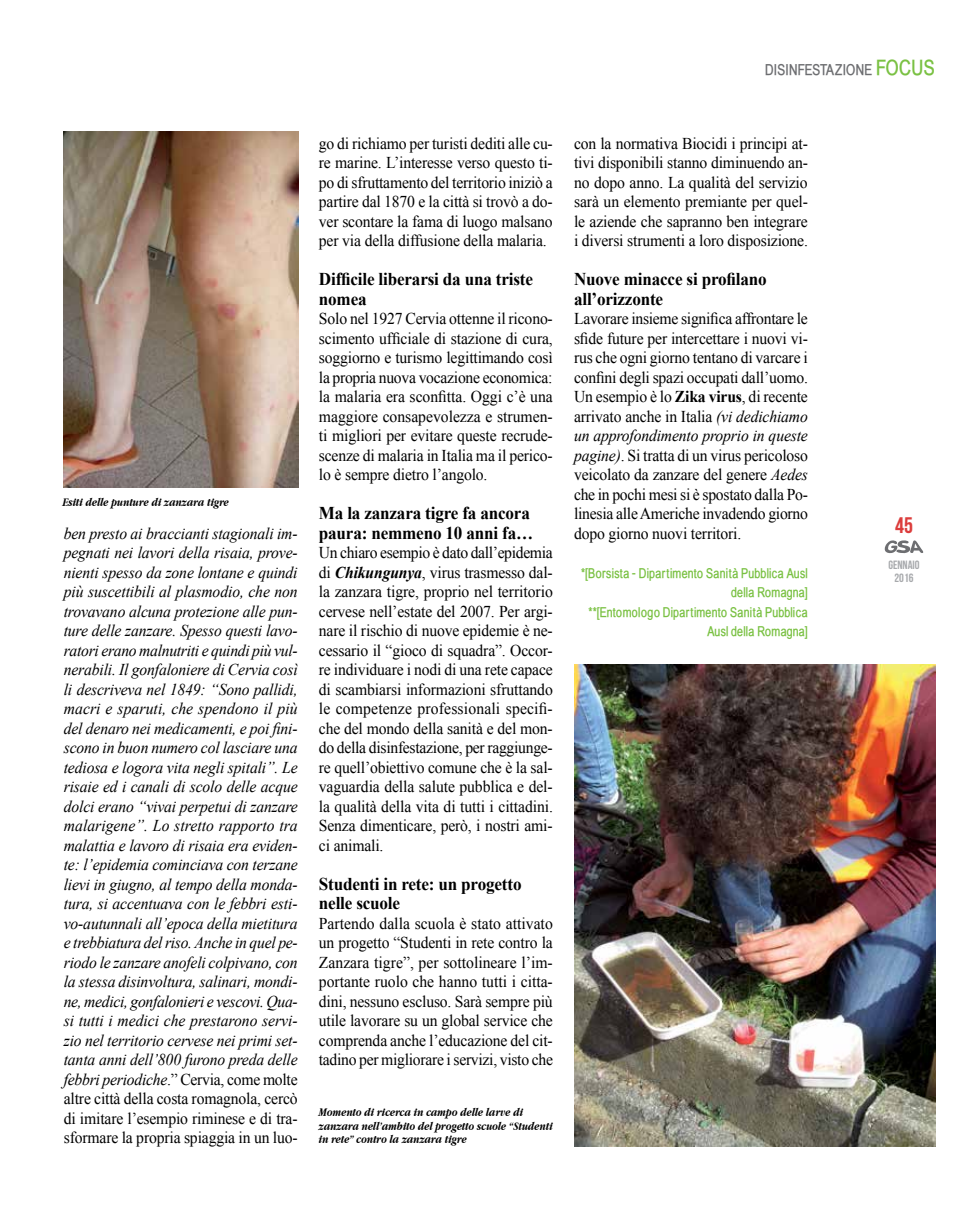
<style>
.page{position:relative;width:978px;height:1212px;background:#fff}
.page>*{position:absolute;margin:0;border:0;box-sizing:border-box;transform-origin:0 0}
.t1{font:22.5px "Bebas Neue";color:#dc3d3c}
.t2{font:700 18px/19.5px "Times New Roman";letter-spacing:-.01em;color:#000;scale:.95 1}
.t3{font:16.5px/19.5px "Times New Roman";letter-spacing:-.01em;color:#000;text-align:justify;scale:.95 1}
.t4{font:italic 16.5px/19.5px "Times New Roman";letter-spacing:-.01em;color:#000;text-align:justify;scale:.95 1}
.t5{font:700 15px "Babel Sans";color:#6d6e71}
.t6{font:700 13.5px/19.5px "Babel Sans";letter-spacing:-.01em;color:#7ac143;text-align:right}
.t7{font:italic 700 12px/13.5px "Apple Garamond";color:#000}
.t8{font:12px/13.5px "Bebas Neue";color:#a7a9ac;text-align:center}
.s1{font-size:21px;color:#7ac143}
.s2{font-style:normal}
.s3{font-weight:700;font-style:italic}
.s4{font-weight:700}
.s5{font-style:italic}
</style>
<div class="page">
<svg style="left:885px;top:540px;width:38px;height:13px"></svg>
<img style="left:574px;top:665px;width:361px;height:482px">
<img style="left:64px;top:132px;width:235px;height:355px">
<p class="t5" style="left:765px;top:62px;width:172px">DISINFESTAZIONE <span class="s1">FOCUS</span></p>
<p class="t7" style="left:63px;top:495px;width:168px">Esiti delle punture di zanzara tigre</p>
<p class="t4" style="left:64px;top:523px;width:248px">ben presto ai braccianti stagionali im&shy;pegnati nei lavori della risaia, prove&shy;nienti spesso da zone lontane e quindi più suscettibili al plasmodio, che non trovavano alcuna protezione alle pun&shy;ture delle zanzare. Spesso questi lavo&shy;ratori erano malnutriti e quindi più vul&shy;nerabili. Il gonfaloniere di Cervia così li descriveva nel 1849: “Sono pallidi, macri e sparuti, che spendono il più del denaro nei medicamenti, e poi fini&shy;scono in buon numero col lasciare una tediosa e logora vita negli spitali”. Le risaie ed i canali di scolo delle acque dolci erano “vivai perpetui di zanzare malarigene”. Lo stretto rapporto tra malattia e lavoro di risaia era eviden&shy;te: l’epidemia cominciava con terzane lievi in giugno, al tempo della monda&shy;tura, si accentuava con le febbri esti&shy;vo-autunnali all’epoca della mietitura e trebbiatura del riso. Anche in quel pe&shy;riodo le zanzare anofeli colpivano, con la stessa disinvoltura, salinari, mondi&shy;ne, medici, gonfalonieri e vescovi. Qua&shy;si tutti i medici che prestarono servi&shy;zio nel territorio cervese nei primi set&shy;tanta anni dell’800 furono preda delle febbri periodiche<span class="s2">.” Cervia, come molte altre città della costa romagnola, cercò di imitare l’esempio riminese e di tra&shy;sformare la propria spiaggia in un luo-</span></p>
<p class="t3" style="left:319px;top:133px;width:248px">go di richiamo per turisti dediti alle cu&shy;re marine. L’interesse verso questo ti&shy;po di sfruttamento del territorio iniziò a partire dal 1870 e la città si trovò a do&shy;ver scontare la fama di luogo malsano per via della diffusione della malaria.</p>
<p class="t2" style="left:319px;top:269px;width:227px">Difficile liberarsi da una triste nomea</p>
<p class="t3" style="left:319px;top:308px;width:248px">Solo nel 1927 Cervia ottenne il ricono&shy;scimento ufficiale di stazione di cura, soggiorno e turismo legittimando così la propria nuova vocazione economica: la malaria era sconfitta. Oggi c’è una maggiore consapevolezza e strumen&shy;ti migliori per evitare queste recrude&shy;scenze di malaria in Italia ma il perico&shy;lo è sempre dietro l’angolo.</p>
<p class="t2" style="left:319px;top:503px;width:227px">Ma la zanzara tigre fa ancora paura: nemmeno 10 anni fa…</p>
<p class="t3" style="left:319px;top:542px;width:248px">Un chiaro esempio è dato dall’epidemia di <span class="s3">Chikungunya</span>, virus trasmesso dal&shy;la zanzara tigre, proprio nel territorio cervese nell’estate del 2007. Per argi&shy;nare il rischio di nuove epidemie è ne&shy;cessario il “gioco di squadra”. Occor&shy;re individuare i nodi di una rete capace di scambiarsi informazioni sfruttando le competenze professionali specifi&shy;che del mondo della sanità e del mon&shy;do della disinfestazione, per raggiunge&shy;re quell’obiettivo comune che è la sal&shy;vaguardia della salute pubblica e del&shy;la qualità della vita di tutti i cittadini.<br>Senza dimenticare, però, i nostri ami&shy;ci animali.</p>
<p class="t2" style="left:319px;top:873px;width:215px">Studenti in rete: un progetto nelle scuole</p>
<p class="t3" style="left:319px;top:913px;width:248px">Partendo dalla scuola è stato attivato un progetto “Studenti in rete contro la Zanzara tigre”, per sottolineare l’im&shy;portante ruolo che hanno tutti i citta&shy;dini, nessuno escluso. Sarà sempre più utile lavorare su un global service che comprenda anche l’educazione del cit&shy;tadino per migliorare i servizi, visto che</p>
<p class="t7" style="left:319px;top:1105px;width:235px">Momento di ricerca in campo delle larve di zanzara nell’ambito del progetto scuole “Studenti in rete” contro la zanzara tigre</p>
<p class="t3" style="left:574px;top:133px;width:248px">con la normativa Biocidi i principi at&shy;tivi disponibili stanno diminuendo an&shy;no dopo anno. La qualità del servizio sarà un elemento premiante per quel&shy;le aziende che sapranno ben integrare i diversi strumenti a loro disposizione.</p>
<p class="t2" style="left:574px;top:269px;width:204px">Nuove minacce si profilano all’orizzonte</p>
<p class="t3" style="left:574px;top:308px;width:248px">Lavorare insieme significa affrontare le sfide future per intercettare i nuovi vi&shy;rus che ogni giorno tentano di varcare i confini degli spazi occupati dall’uomo.<br>Un esempio è lo <span class="s4">Zika virus</span>, di recente arrivato anche in Italia <span class="s5">(vi dedichiamo un approfondimento proprio in queste pagine)</span>. Si tratta di un virus pericoloso veicolato da zanzare del genere <span class="s5">Aedes </span>che in pochi mesi si è spostato dalla Po&shy;linesia alle Americhe invadendo giorno dopo giorno nuovi territori.</p>
<p class="t6" style="left:581px;top:563px;width:228px">*[Borsista - Dipartimento Sanità Pubblica Ausl della Romagna]<br>**[Entomologo Dipartimento Sanità Pubblica<br>Ausl della Romagna]</p>
<h1 class="t1" style="left:895px;top:512px;width:19px">45</h1>
<p class="t8" style="left:888px;top:557px;width:33px">GENNAIO<br>2016</p>
</div>
